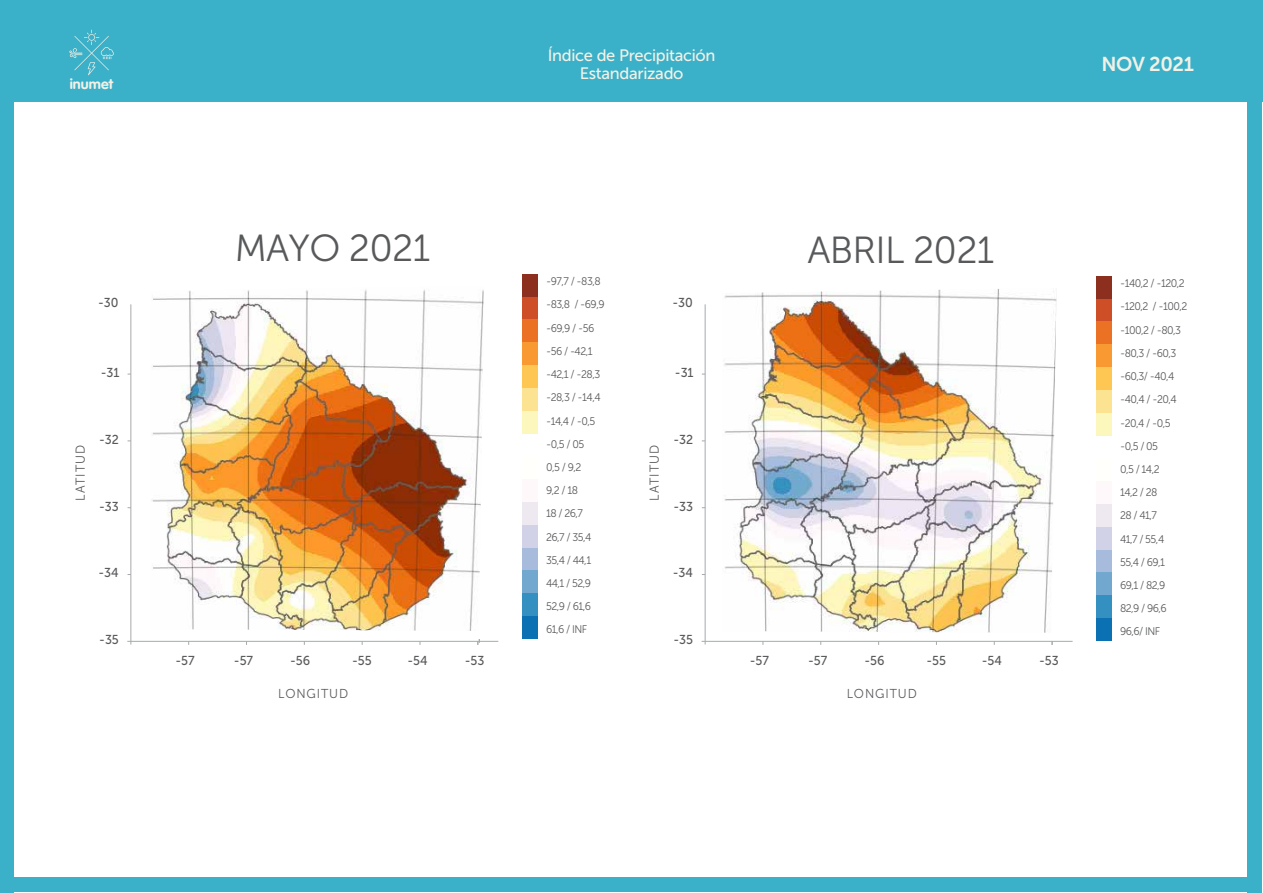
<style>
.page{position:relative;width:1263px;height:893px;background:#fff}
.page>*{position:absolute;margin:0;border:0;box-sizing:border-box;transform-origin:0 0}
.t1{font:37.65px "Museo Sans 300";letter-spacing:-.02em;color:#58595b}
.t2{font:19.95px "Museo Sans 700";letter-spacing:-.02em;color:#f2f1e6}
.t3{font:16.5px/18px "Museo Sans 500";letter-spacing:-.02em;color:#f2f1e6;text-align:center}
.t4{font:14.25px "VAG Rounded Bold";color:#f2f1e6}
.t5{font:12.9px "Museo Sans 500";letter-spacing:-.005em;color:#58595b;scale:.96 1}
.t6{font:12.9px "Museo Sans 300";letter-spacing:.075em;color:#58595b;scale:.96 1}
.t7{font:10.95px/23.2px "Museo Sans 300";letter-spacing:-.05em;color:#58595b;scale:.96 1}
</style>
<div class="page">
<div style="left:0;top:0;width:1263px;height:102px;background:#3bb0c9"></div>
<svg style="left:69px;top:30px;width:45px;height:45px"></svg>
<div style="left:1248px;top:71px;width:14px;height:822px;background:#3bb0c9"></div>
<div style="left:0;top:877px;width:1262px;height:15px;background:#3bb0c9"></div>
<div style="left:0;top:71px;width:14px;height:822px;background:#3bb0c9"></div>
<div style="left:1096px;top:572px;width:16px;height:23px;background:#72a8d0"></div>
<div style="left:1096px;top:595px;width:16px;height:23px;background:#3390c1"></div>
<div style="left:1096px;top:618px;width:16px;height:23px;background:#0b71b2"></div>
<div style="left:1096px;top:549px;width:16px;height:23px;background:#a7bcdc"></div>
<div style="left:1096px;top:527px;width:16px;height:22px;background:#d1d2e7"></div>
<div style="left:1096px;top:504px;width:16px;height:23px;background:#eee8f1"></div>
<div style="left:1096px;top:481px;width:16px;height:23px;background:#fef8fb"></div>
<div style="left:1096px;top:458px;width:16px;height:23px;background:#fffffb"></div>
<div style="left:1096px;top:413px;width:16px;height:22px;background:#fbf7bd"></div>
<div style="left:1096px;top:390px;width:16px;height:23px;background:#fce391"></div>
<div style="left:1096px;top:367px;width:16px;height:23px;background:#fec653"></div>
<div style="left:1096px;top:344px;width:16px;height:23px;background:#f89931"></div>
<div style="left:1096px;top:321px;width:16px;height:23px;background:#eb7124"></div>
<div style="left:1096px;top:299px;width:16px;height:22px;background:#ce4e28"></div>
<div style="left:1096px;top:276px;width:16px;height:23px;background:#8d2f1e"></div>
<img style="left:724px;top:289px;width:332px;height:344px">
<div style="left:522px;top:570px;width:16px;height:23px;background:#72a8d0"></div>
<div style="left:522px;top:593px;width:16px;height:23px;background:#3390c1"></div>
<div style="left:522px;top:616px;width:16px;height:23px;background:#0b71b2"></div>
<div style="left:522px;top:547px;width:16px;height:23px;background:#a7bcdc"></div>
<div style="left:522px;top:525px;width:16px;height:22px;background:#d1d2e7"></div>
<div style="left:522px;top:502px;width:16px;height:23px;background:#eee8f1"></div>
<div style="left:522px;top:479px;width:16px;height:23px;background:#fef8fb"></div>
<div style="left:522px;top:456px;width:16px;height:23px;background:#fffffb"></div>
<div style="left:522px;top:411px;width:16px;height:22px;background:#fbf7bd"></div>
<div style="left:522px;top:388px;width:16px;height:23px;background:#fce391"></div>
<div style="left:522px;top:365px;width:16px;height:23px;background:#fec653"></div>
<div style="left:522px;top:342px;width:16px;height:23px;background:#f89931"></div>
<div style="left:522px;top:319px;width:16px;height:23px;background:#eb7124"></div>
<div style="left:522px;top:297px;width:16px;height:22px;background:#ce4e28"></div>
<div style="left:522px;top:274px;width:16px;height:23px;background:#8d2f1e"></div>
<img style="left:152px;top:289px;width:332px;height:342px">
<hr style="left:127px;top:641px;width:371px;height:1px;background:#a7a9ac">
<hr style="left:131px;top:304px;width:1px;height:340px;background:#a7a9ac">
<hr style="left:702px;top:641px;width:370px;height:1px;background:#a7a9ac">
<hr style="left:705px;top:304px;width:1px;height:340px;background:#a7a9ac">
<h3 class="t4" style="left:70px;top:76px;width:45px">inumet</h3>
<h3 class="t3" style="left:548px;top:47px;width:169px">Índice de Precipitación<br>Estandarizado</h3>
<h2 class="t2" style="left:1101px;top:53px;width:94px">NOV 2021</h2>
<p class="t5" style="left:98px;top:296px;width:23px">-30</p>
<p class="t5" style="left:101px;top:365px;width:21px">-31</p>
<p class="t6" style="left:73px;top:500px;width:59px;rotate:-90deg">LATITUD</p>
<p class="t5" style="left:99px;top:432px;width:22px">-32</p>
<p class="t5" style="left:99px;top:499px;width:22px">-33</p>
<p class="t5" style="left:98px;top:566px;width:22px">-34</p>
<p class="t5" style="left:99px;top:633px;width:22px">-35</p>
<h1 class="t1" style="left:235px;top:228px;width:197px">MAYO 2021</h1>
<p class="t5" style="left:176px;top:654px;width:21px">-57</p>
<p class="t5" style="left:234px;top:654px;width:21px">-57</p>
<p class="t5" style="left:290px;top:654px;width:22px">-56</p>
<p class="t5" style="left:352px;top:654px;width:22px">-55</p>
<p class="t5" style="left:407px;top:654px;width:22px">-54</p>
<p class="t5" style="left:465px;top:654px;width:22px">-53</p>
<p class="t7" style="left:546px;top:270px;width:62px">-97,7 / -83,8 -83,8 / -69,9 -69,9 / -56 -56 / -42,1 -42,1 / -28,3 -28,3 / -14,4 -14,4 / -0,5 -0,5 / 05<br>0,5 / 9,2<br>9,2 / 18<br>18 / 26,7<br>26,7 / 35,4<br>35,4 / 44,1<br>44,1 / 52,9<br>52,9 / 61,6<br>61,6 / INF</p>
<p class="t5" style="left:672px;top:296px;width:23px">-30</p>
<p class="t5" style="left:675px;top:365px;width:21px">-31</p>
<p class="t6" style="left:647px;top:500px;width:59px;rotate:-90deg">LATITUD</p>
<p class="t5" style="left:673px;top:432px;width:22px">-32</p>
<p class="t5" style="left:673px;top:499px;width:22px">-33</p>
<p class="t5" style="left:673px;top:566px;width:22px">-34</p>
<p class="t5" style="left:673px;top:633px;width:22px">-35</p>
<h1 class="t1" style="left:807px;top:230px;width:189px">ABRIL 2021</h1>
<p class="t5" style="left:750px;top:654px;width:21px">-57</p>
<p class="t5" style="left:808px;top:654px;width:21px">-57</p>
<p class="t5" style="left:864px;top:654px;width:22px">-56</p>
<p class="t5" style="left:926px;top:654px;width:22px">-55</p>
<p class="t5" style="left:982px;top:654px;width:22px">-54</p>
<p class="t5" style="left:1039px;top:654px;width:22px">-53</p>
<p class="t6" style="left:278px;top:687px;width:75px">LONGITUD</p>
<p class="t6" style="left:847px;top:687px;width:75px">LONGITUD</p>
<p class="t7" style="left:1120px;top:272px;width:72px">-140,2 / -120,2 -120,2 / -100,2 -100,2 / -80,3 -80,3 / -60,3 -60,3/ -40,4 -40,4 / -20,4 -20,4 / -0,5 -0,5 / 05<br>0,5 / 14,2<br>14,2 / 28<br>28 / 41,7<br>41,7 / 55,4<br>55,4 / 69,1<br>69,1 / 82,9<br>82,9 / 96,6<br>96,6/ INF</p>
</div>
